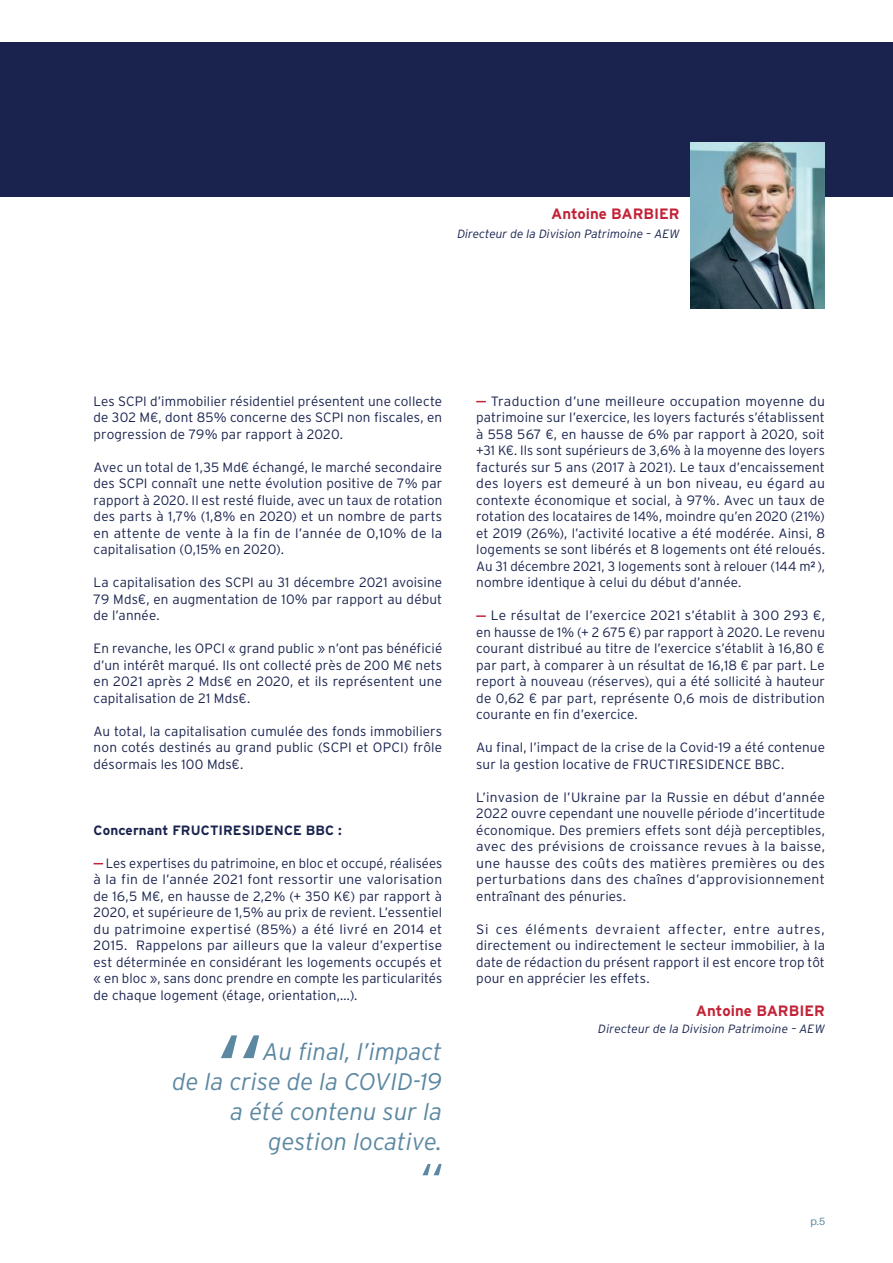
<style>
.page{position:relative;width:893px;height:1263px;background:#fff}
.page>*{position:absolute;margin:0;border:0;box-sizing:border-box;transform-origin:0 0}
.t1{font:italic 300 102px "Interstate";color:#5c88a2}
.t2{font:italic 300 51px "Interstate";color:#5c88a2}
.t3{font:italic 300 24px/30px "Interstate";color:#5c88a2;text-align:right}
.t4{font:700 15px "Interstate";color:#c22338}
.t5{font:300 13.5px/16.5px "Interstate";letter-spacing:.01em;color:#19234e;text-align:justify}
.t6{font:700 13.5px "Interstate";letter-spacing:.01em;color:#19234e}
.t7{font:italic 300 12px "Interstate";color:#19234e}
.t8{font:10.5px "Aileron";color:#5c88a2}
</style>
<div class="page">
<div style="left:0;top:43px;width:893px;height:154px;background:#19234e"></div>
<svg style="left:476px;top:615px;width:10px;height:2px"></svg>
<img style="left:690px;top:143px;width:135px;height:165px">
<p class="t4" style="left:551px;top:205px;width:130px">Antoine BARBIER</p>
<p class="t7" style="left:457px;top:227px;width:224px">Directeur de la Division Patrimoine – AEW</p>
<p class="t5" style="left:94px;top:392px;width:350px">Les SCPI d’immobilier résidentiel présentent une collecte de 302 M€, dont 85% concerne des SCPI non fiscales, en progression de 79% par rapport à 2020.</p>
<p class="t5" style="left:94px;top:458px;width:350px">Avec un total de 1,35 Md€ échangé, le marché secondaire des SCPI connaît une nette évolution positive de 7% par rapport à 2020. Il est resté fluide, avec un taux de rotation des parts à 1,7% (1,8% en 2020) et un nombre de parts en attente de vente à la fin de l’année de 0,10% de la capitalisation (0,15% en 2020).</p>
<p class="t5" style="left:94px;top:574px;width:350px">La capitalisation des SCPI au 31 décembre 2021 avoisine 79 Mds€, en augmentation de 10% par rapport au début de l’année.</p>
<p class="t5" style="left:94px;top:640px;width:350px">En revanche, les OPCI « grand public » n’ont pas bénéficié d’un intérêt marqué. Ils ont collecté près de 200 M€ nets en 2021 après 2 Mds€ en 2020, et ils représentent une capitalisation de 21 Mds€.</p>
<p class="t5" style="left:94px;top:722px;width:350px">Au total, la capitalisation cumulée des fonds immobiliers non cotés destinés au grand public (SCPI et OPCI) frôle désormais les 100 Mds€.</p>
<p class="t6" style="left:94px;top:822px;width:250px">Concernant FRUCTIRESIDENCE BBC :</p>
<p class="t5" style="left:94px;top:854px;width:350px;text-indent:12px">Les expertises du patrimoine, en bloc et occupé, réalisées à la fin de l’année 2021 font ressortir une valorisation de 16,5 M€, en hausse de 2,2% (+ 350 K€) par rapport à 2020, et supérieure de 1,5% au prix de revient. L’essentiel du patrimoine expertisé (85%) a été livré en 2014 et 2015. Rappelons par ailleurs que la valeur d’expertise est déterminée en considérant les logements occupés et « en bloc », sans donc prendre en compte les particularités de chaque logement (étage, orientation,…).</p>
<h1 class="t1" style="left:213px;top:1013px;width:49px">“</h1>
<h3 class="t3" style="left:172px;top:1036px;width:271px">Au final, l’impact<br>de la crise de la COVID-19 a été contenu sur la gestion locative.</h3>
<h2 class="t2" style="left:418px;top:1153px;width:25px">“</h2>
<p class="t5" style="left:476px;top:392px;width:350px;text-indent:14px">Traduction d’une meilleure occupation moyenne du patrimoine sur l’exercice, les loyers facturés s’établissent à 558 567 €, en hausse de 6% par rapport à 2020, soit +31 K€. Ils sont supérieurs de 3,6% à la moyenne des loyers facturés sur 5 ans (2017 à 2021). Le taux d’encaissement des loyers est demeuré à un bon niveau, eu égard au contexte économique et social, à 97%. Avec un taux de rotation des locataires de 14%, moindre qu’en 2020 (21%) et 2019 (26%), l’activité locative a été modérée. Ainsi, 8 logements se sont libérés et 8 logements ont été reloués.<br>Au 31 décembre 2021, 3 logements sont à relouer (144 m²), nombre identique à celui du début d’année.</p>
<p class="t5" style="left:476px;top:607px;width:350px;text-indent:14px">Le résultat de l’exercice 2021 s’établit à 300 293 €, en hausse de 1% (+ 2 675 €) par rapport à 2020. Le revenu courant distribué au titre de l’exercice s’établit à 16,80 € par part, à comparer à un résultat de 16,18 € par part. Le report à nouveau (réserves), qui a été sollicité à hauteur de 0,62 € par part, représente 0,6 mois de distribution courante en fin d’exercice.</p>
<p class="t5" style="left:476px;top:739px;width:350px">Au final, l’impact de la crise de la Covid-19 a été contenue sur la gestion locative de FRUCTIRESIDENCE BBC.</p>
<p class="t5" style="left:476px;top:788px;width:350px">L’invasion de l’Ukraine par la Russie en début d’année 2022 ouvre cependant une nouvelle période d’incertitude économique. Des premiers effets sont déjà perceptibles, avec des prévisions de croissance revues à la baisse, une hausse des coûts des matières premières ou des perturbations dans des chaînes d’approvisionnement entraînant des pénuries.</p>
<p class="t5" style="left:476px;top:920px;width:350px">Si ces éléments devraient affecter, entre autres, directement ou indirectement le secteur immobilier, à la date de rédaction du présent rapport il est encore trop tôt pour en apprécier les effets.</p>
<p class="t4" style="left:696px;top:1002px;width:131px">Antoine BARBIER</p>
<p class="t7" style="left:598px;top:1022px;width:228px">Directeur de la Division Patrimoine – AEW</p>
<p class="t8" style="left:810px;top:1215px;width:16px">p.5</p>
</div>
